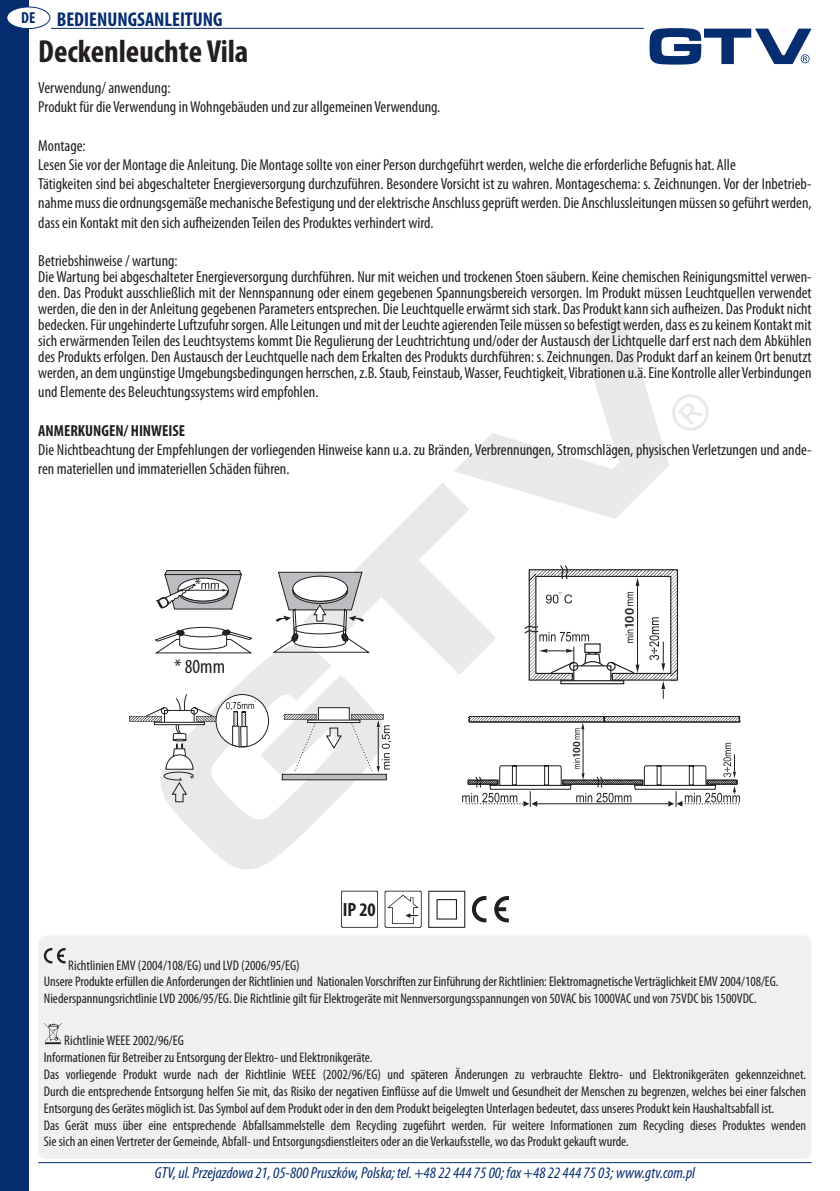
<style>
.page{position:relative;width:840px;height:1191px;background:#fff}
.page>*{position:absolute;margin:0;border:0;box-sizing:border-box;transform-origin:0 0}
.t1{font:700 condensed 32px "Myriad Pro";color:#231f20}
.t2{font:700 condensed 20px "Myriad Pro";color:#052d6f}
.t3{font:condensed 20px "Myriad Pro";color:#231f20}
.t4{font:700 condensed 19.2px "Myriad Pro";color:#231f20}
.t5{font:condensed 16.8px "Myriad Pro";color:#231f20}
.t6{font:condensed 16px/16px "Myriad Pro";color:#231f20}
.t7{font:italic condensed 16px "Myriad Pro";color:#052d6f}
.t8{font:700 condensed 16px "Myriad Pro";color:#231f20}
.t9{font:condensed 14px/16.8px "Myriad Pro";color:#231f20}
.t10{font:600 13.2px "Myriad Pro";color:#231f20}
.t11{font:600 10.6px "Myriad Pro";color:#231f20}
.s1{font-size:16px}
</style>
<div class="page">
<div style="left:0;top:0;width:28px;height:1191px;background:#052d6f"></div>
<svg style="left:649px;top:28px;width:162px;height:37px"></svg>
<hr style="left:38px;top:1162px;width:773px;height:1px;background:#052d6f">
<hr style="left:51px;top:28px;width:592px;height:1px;background:#052d6f">
<div style="left:7px;top:7px;width:43px;height:22px;background:#fff;border-radius:50%"></div>
<div style="left:6px;top:7px;width:44px;height:22px;border:1px solid #052d6f;border-radius:50%"></div>
<svg style="left:168px;top:305px;width:500px;height:565px"></svg>
<svg style="left:672px;top:394px;width:36px;height:37px"></svg>
<div style="left:38px;top:935px;width:773px;height:223px;background:#f0f0f0;border-radius:8px"></div>
<svg style="left:44px;top:948px;width:21px;height:15px"></svg>
<svg style="left:44px;top:1023px;width:18px;height:21px"></svg>
<svg style="left:341px;top:890px;width:37px;height:37px"></svg>
<svg style="left:384px;top:890px;width:37px;height:37px"></svg>
<svg style="left:428px;top:890px;width:37px;height:38px"></svg>
<svg style="left:494px;top:896px;width:14px;height:26px"></svg>
<svg style="left:471px;top:896px;width:15px;height:26px"></svg>
<svg style="left:524px;top:565px;width:153px;height:133px"></svg>
<svg style="left:462px;top:716px;width:277px;height:91px"></svg>
<div style="left:216px;top:694px;width:52px;height:53px;background:#fff;border-radius:50%"></div>
<svg style="left:129px;top:693px;width:126px;height:109px"></svg>
<svg style="left:282px;top:774px;width:104px;height:6px"></svg>
<div style="left:318px;top:707px;width:31px;height:15px;background:#fff;border:1px solid #231f20"></div>
<svg style="left:283px;top:714px;width:108px;height:60px"></svg>
<svg style="left:269px;top:571px;width:100px;height:82px"></svg>
<svg style="left:155px;top:626px;width:100px;height:28px"></svg>
<svg style="left:155px;top:569px;width:87px;height:41px"></svg>
<p class="t2" style="left:21px;top:7px;width:203px"><span class="s1">DE</span> BEDIENUNGSANLEITUNG</p>
<h1 class="t1" style="left:38px;top:32px;width:211px">Deckenleuchte Vila</h1>
<p class="t6" style="left:38px;top:78px;width:403px;line-height:19.2px">Verwendung/ anwendung:<br>Produkt für die Verwendung in Wohngebäuden und zur allgemeinen Verwendung.</p>
<p class="t6" style="left:38px;top:136px;width:774px;line-height:19.2px">Montage:<br>Lesen Sie vor der Montage die Anleitung. Die Montage sollte von einer Person durchgeführt werden, welche die erforderliche Befugnis hat. Alle<br>Tätigkeiten sind bei abgeschalteter Energieversorgung durchzuführen. Besondere Vorsicht ist zu wahren. Montageschema: s. Zeichnungen. Vor der Inbetrieb&shy;nahme muss die ordnungsgemäße mechanische Befestigung und der elektrische Anschluss geprüft werden. Die Anschlussleitungen müssen so geführt werden, dass ein Kontakt mit den sich aufheizenden Teilen des Produktes verhindert wird.</p>
<p class="t6" style="left:38px;top:253px;width:774px">Betriebshinweise / wartung:<br>Die Wartung bei abgeschalteter Energieversorgung durchführen. Nur mit weichen und trockenen Stoen säubern. Keine chemischen Reinigungsmittel verwen&shy;den. Das Produkt ausschließlich mit der Nennspannung oder einem gegebenen Spannungsbereich versorgen. Im Produkt müssen Leuchtquellen verwendet werden, die den in der Anleitung gegebenen Parameters entsprechen. Die Leuchtquelle erwärmt sich stark. Das Produkt kann sich aufheizen. Das Produkt nicht bedecken. Für ungehinderte Luftzufuhr sorgen. Alle Leitungen und mit der Leuchte agierenden Teile müssen so befestigt werden, dass es zu keinem Kontakt mit sich erwärmenden Teilen des Leuchtsystems kommt Die Regulierung der Leuchtrichtung und/oder der Austausch der Lichtquelle darf erst nach dem Abkühlen des Produkts erfolgen. Den Austausch der Leuchtquelle nach dem Erkalten des Produkts durchführen: s. Zeichnungen. Das Produkt darf an keinem Ort benutzt werden, an dem ungünstige Umgebungsbedingungen herrschen, z.B. Staub, Feinstaub, Wasser, Feuchtigkeit, Vibrationen u.ä. Eine Kontrolle aller Verbindungen</p>
<p class="t6" style="left:38px;top:384px;width:281px">und Elemente des Beleuchtungssystems wird empfohlen.</p>
<p class="t8" style="left:38px;top:420px;width:148px">ANMERKUNGEN/ HINWEISE</p>
<p class="t6" style="left:38px;top:440px;width:774px;line-height:19.2px">Die Nichtbeachtung der Empfehlungen der vorliegenden Hinweise kann u.a. zu Bränden, Verbrennungen, Stromschlägen, physischen Verletzungen und ande&shy;ren materiellen und immateriellen Schäden führen.</p>
<p class="t5" style="left:195px;top:574px;width:8px">*</p>
<p class="t3" style="left:174px;top:655px;width:52px">* 80mm</p>
<p class="t4" style="left:342px;top:898px;width:35px">IP 20</p>
<p class="t10" style="left:620px;top:629px;width:23px;rotate:-90deg">100</p>
<p class="t11" style="left:569px;top:758px;width:19px;rotate:-90deg">100</p>
<p class="t9" style="left:44px;top:956px;width:735px;text-indent:24px">Richtlinien EMV (2004/108/EG) und LVD (2006/95/EG)<br>Unsere Produkte erfüllen die Anforderungen der Richtlinien und Nationalen Vorschriften zur Einführung der Richtlinien: Elektromagnetische Verträglichkeit EMV 2004/108/EG.<br>Niederspannungsrichtlinie LVD 2006/95/EG. Die Richtlinie gilt für Elektrogeräte mit Nennversorgungsspannungen von 50VAC bis 1000VAC und von 75VDC bis 1500VDC.</p>
<p class="t9" style="left:44px;top:1032px;width:763px;text-indent:20px">Richtlinie WEEE 2002/96/EG<br>Informationen für Betreiber zu Entsorgung der Elektro- und Elektronikgeräte.<br>Das vorliegende Produkt wurde nach der Richtlinie WEEE (2002/96/EG) und späteren Änderungen zu verbrauchte Elektro- und Elektronikgeräten gekennzeichnet.<br>Durch die entsprechende Entsorgung helfen Sie mit, das Risiko der negativen Einflüsse auf die Umwelt und Gesundheit der Menschen zu begrenzen, welches bei einer falschen Entsorgung des Gerätes möglich ist. Das Symbol auf dem Produkt oder in den dem Produkt beigelegten Unterlagen bedeutet, dass unseres Produkt kein Haushaltsabfall ist.<br>Das Gerät muss über eine entsprechende Abfallsammelstelle dem Recycling zugeführt werden. Für weitere Informationen zum Recycling dieses Produktes wenden Sie sich an einen Vertreter der Gemeinde, Abfall- und Entsorgungsdienstleiters oder an die Verkaufsstelle, wo das Produkt gekauft wurde.</p>
<p class="t7" style="left:155px;top:1163px;width:541px">GTV, ul. Przejazdowa 21, 05-800 Pruszków, Polska; tel. +48 22 444 75 00; fax +48 22 444 75 03; www.gtv.com.pl</p>
</div>
